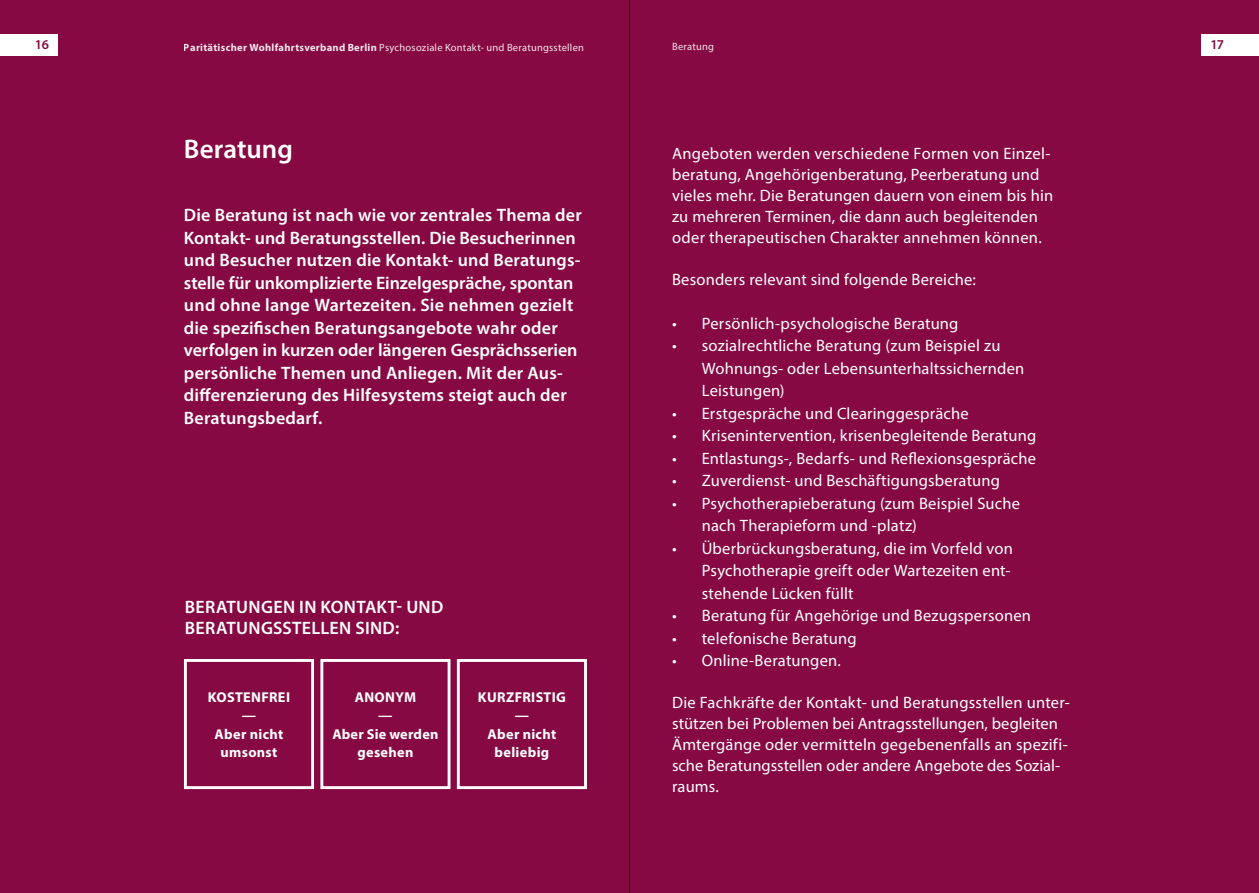
<style>
.page{position:relative;width:1259px;height:893px;background:#fff}
.page>*{position:absolute;margin:0;border:0;box-sizing:border-box;transform-origin:0 0}
.t1{font:600 27px "Myriad Pro";color:#fff}
.t2{font:600 18px/22.5px "Myriad Pro";letter-spacing:.01em;color:#fff}
.t3{font:16.5px/21px "Myriad Pro";letter-spacing:.015em;color:#fff}
.t4{font:700 14.25px/18.3px "Myriad Pro";letter-spacing:.02em;color:#fff;text-align:center}
.t5{font:600 13.5px "Myriad Pro";color:#860943}
.t6{font:10.5px "Myriad Pro";letter-spacing:.02em;color:#fff}
.s1{font-weight:700}
</style>
<div class="page">
<div style="left:629px;top:0;width:630px;height:893px;background:#860943"></div>
<div style="left:0;top:0;width:629px;height:893px;background:#860943"></div>
<div style="left:1201px;top:34px;width:58px;height:21px;background:#fff"></div>
<div style="left:0;top:34px;width:57px;height:21px;background:#fff"></div>
<hr style="left:629px;top:0;width:1px;height:893px;background:#000">
<div style="left:320px;top:659px;width:130px;height:130px;border:3px solid #fff"></div>
<div style="left:457px;top:659px;width:130px;height:130px;border:3px solid #fff"></div>
<div style="left:184px;top:659px;width:130px;height:130px;border:3px solid #fff"></div>
<p class="t5" style="left:35px;top:35px;width:16px">16</p>
<p class="t6" style="left:184px;top:41px;width:401px"><span class="s1">Paritätischer Wohlfahrtsverband Berlin</span> Psychosoziale Kontakt- und Beratungsstellen</p>
<p class="t5" style="left:1210px;top:35px;width:15px">17</p>
<p class="t6" style="left:672px;top:40px;width:44px">Beratung</p>
<h1 class="t1" style="left:184px;top:132px;width:110px">Beratung</h1>
<p class="t2" style="left:184px;top:204px;width:399px">Die Beratung ist nach wie vor zentrales Thema der Kontakt- und Beratungsstellen. Die Besucherinnen und Besucher nutzen die Kontakt- und Beratungs&shy;stelle für unkomplizierte Einzelgespräche, spontan und ohne lange Wartezeiten. Sie nehmen gezielt die spezifischen Beratungsangebote wahr oder verfolgen in kurzen oder längeren Gesprächsserien persönliche Themen und Anliegen. Mit der Aus&shy;differenzierung des Hilfesystems steigt auch der Beratungsbedarf.</p>
<p class="t2" style="left:185px;top:596px;width:260px;line-height:21px">BERATUNGEN IN KONTAKT- UND<br>BERATUNGSSTELLEN SIND:</p>
<p class="t4" style="left:208px;top:687px;width:84px">KOSTENFREI —<br>Aber nicht umsonst</p>
<p class="t4" style="left:332px;top:687px;width:108px">ANONYM<br>—<br>Aber Sie werden gesehen</p>
<p class="t4" style="left:478px;top:687px;width:89px">KURZFRISTIG —<br>Aber nicht beliebig</p>
<p class="t3" style="left:672px;top:143px;width:383px">Angeboten werden verschiedene Formen von Einzel&shy;beratung, Angehörigenberatung, Peerberatung und vieles mehr. Die Beratungen dauern von einem bis hin zu mehreren Terminen, die dann auch begleitenden oder therapeutischen Charakter annehmen können.</p>
<p class="t3" style="left:672px;top:269px;width:305px">Besonders relevant sind folgende Bereiche:</p>
<p class="t3" style="left:672px;top:312px;width:288px">• Persönlich-psychologische Beratung</p>
<p class="t3" style="left:702px;top:334px;width:324px;line-height:22.5px;text-indent:-30px">• sozialrechtliche Beratung (zum Beispiel zu<br>Wohnungs- oder Lebensunterhaltssichernden<br>Leistungen)</p>
<p class="t3" style="left:672px;top:402px;width:298px">• Erstgespräche und Clearinggespräche</p>
<p class="t3" style="left:672px;top:425px;width:366px">• Krisenintervention, krisenbegleitende Beratung</p>
<p class="t3" style="left:672px;top:447px;width:365px">• Entlastungs-, Bedarfs- und Reflexionsgespräche</p>
<p class="t3" style="left:672px;top:470px;width:330px">• Zuverdienst- und Beschäftigungsberatung</p>
<p class="t3" style="left:702px;top:492px;width:320px;line-height:22.5px;text-indent:-30px">• Psychotherapieberatung (zum Beispiel Suche nach Therapieform und -platz)</p>
<p class="t3" style="left:702px;top:537px;width:312px;line-height:22.5px;text-indent:-30px">• Überbrückungsberatung, die im Vorfeld von<br>Psychotherapie greift oder Wartezeiten ent&shy;stehende Lücken füllt</p>
<p class="t3" style="left:672px;top:605px;width:360px">• Beratung für Angehörige und Bezugspersonen</p>
<p class="t3" style="left:672px;top:627px;width:186px">• telefonische Beratung</p>
<p class="t3" style="left:672px;top:650px;width:170px">• Online-Beratungen.</p>
<p class="t3" style="left:672px;top:692px;width:399px">Die Fachkräfte der Kontakt- und Beratungsstellen unter&shy;stützen bei Problemen bei Antragsstellungen, begleiten Ämtergänge oder vermitteln gegebenenfalls an spezifi&shy;sche Beratungsstellen oder andere Angebote des Sozial&shy;raums.</p>
</div>
